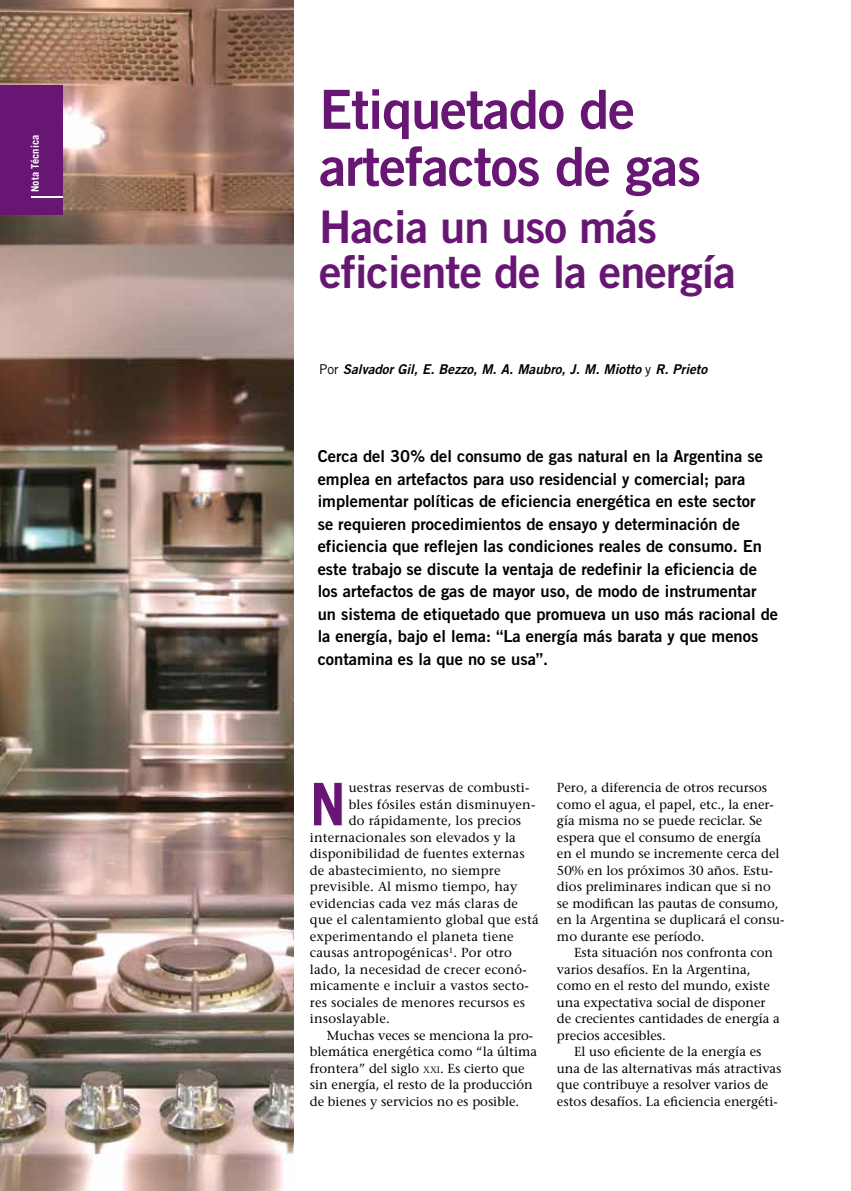
<style>
.page{position:relative;width:851px;height:1191px;background:#fff}
.page>*{position:absolute;margin:0;border:0;box-sizing:border-box;transform-origin:0 0}
.t1{font:700 58.8px "Trade Gothic";color:#671773}
.t2{font:54px/57px "Trade Gothic Bold Two";letter-spacing:-.02em;color:#671773}
.t3{font:45px/45px "Trade Gothic Bold Two";letter-spacing:-.02em;color:#671773}
.t4{font:16.5px/22.5px "Trade Gothic Bold Two";color:#000}
.t5{font:italic 13.5px "Trade Gothic Bold Two";color:#000}
.t6{font:13.05px/16.5px "Stone Serif";color:#000}
.t7{font:700 10.5px "Trade Gothic";color:#fff}
.s1{font-family:"Trade Gothic";font-style:normal}
.s2{font-size:9.15px}
</style>
<div class="page">
<img style="left:0;top:0;width:293px;height:1191px">
<div style="left:0;top:85px;width:63px;height:129px;background:#671773"></div>
<hr style="left:31px;top:197px;width:32px;height:1px;background:#fff">
<p class="t7" style="left:29px;top:192px;width:59px;rotate:-90deg">Nota Técnica</p>
<h2 class="t2" style="left:319px;top:80px;width:383px">Etiquetado de artefactos de gas</h2>
<h3 class="t3" style="left:319px;top:203px;width:418px">Hacia un uso más eficiente de la energía</h3>
<p class="t5" style="left:319px;top:361px;width:389px"><span class="s1">Por</span> Salvador Gil, E. Bezzo, M. A. Maubro, J. M. Miotto <span class="s1">y</span> R. Prieto</p>
<p class="t4" style="left:317px;top:445px;width:462px">Cerca del 30% del consumo de gas natural en la Argentina se emplea en artefactos para uso residencial y comercial; para implementar políticas de eficiencia energética en este sector<br>se requieren procedimientos de ensayo y determinación de eficiencia que reflejen las condiciones reales de consumo. En este trabajo se discute la ventaja de redefinir la eficiencia de los artefactos de gas de mayor uso, de modo de instrumentar un sistema de etiquetado que promueva un uso más racional de la energía, bajo el lema: “La energía más barata y que menos contamina es la que no se usa”.</p>
<h1 class="t1" style="left:310px;top:768px;width:37px">N</h1>
<p class="t6" style="left:348px;top:779px;width:182px">uestras reservas de combusti-</p>
<p class="t6" style="left:348px;top:796px;width:188px">bles fósiles están disminuyen-</p>
<p class="t6" style="left:348px;top:812px;width:174px">do rápidamente, los precios</p>
<p class="t6" style="left:310px;top:829px;width:207px">internacionales son elevados y la</p>
<p class="t6" style="left:310px;top:845px;width:216px">disponibilidad de fuentes externas</p>
<p class="t6" style="left:310px;top:862px;width:192px">de abastecimiento, no siempre</p>
<p class="t6" style="left:310px;top:878px;width:209px">previsible. Al mismo tiempo, hay</p>
<p class="t6" style="left:310px;top:895px;width:210px">evidencias cada vez más claras de</p>
<p class="t6" style="left:310px;top:911px;width:230px">que el calentamiento global que está</p>
<p class="t6" style="left:310px;top:928px;width:205px">experimentando el planeta tiene</p>
<p class="t6" style="left:310px;top:944px;width:203px">causas antropogénicas<sup>1</sup>. Por otro</p>
<p class="t6" style="left:310px;top:961px;width:218px">lado, la necesidad de crecer econó-</p>
<p class="t6" style="left:310px;top:977px;width:220px">micamente e incluir a vastos secto-</p>
<p class="t6" style="left:310px;top:994px;width:217px">res sociales de menores recursos es</p>
<p class="t6" style="left:310px;top:1010px;width:81px">insoslayable.</p>
<p class="t6" style="left:327px;top:1027px;width:208px">Muchas veces se menciona la pro-</p>
<p class="t6" style="left:310px;top:1043px;width:229px">blemática energética como “la última</p>
<p class="t6" style="left:310px;top:1060px;width:216px">frontera” del siglo <span class="s2">xxi</span>. Es cierto que</p>
<p class="t6" style="left:310px;top:1076px;width:224px">sin energía, el resto de la producción</p>
<p class="t6" style="left:310px;top:1093px;width:211px">de bienes y servicios no es posible.</p>
<p class="t6" style="left:557px;top:779px;width:229px">Pero, a diferencia de otros recursos como el agua, el papel, etc., la ener&shy;gía misma no se puede reciclar. Se espera que el consumo de energía<br>en el mundo se incremente cerca del 50% en los próximos 30 años. Estu&shy;dios preliminares indican que si no se modifican las pautas de consumo, en la Argentina se duplicará el consu&shy;mo durante ese período.</p>
<p class="t6" style="left:557px;top:944px;width:224px;text-indent:17px">Esta situación nos confronta con varios desafíos. En la Argentina, como en el resto del mundo, existe una expectativa social de disponer de crecientes cantidades de energía a precios accesibles.</p>
<p class="t6" style="left:557px;top:1043px;width:226px;text-indent:17px">El uso eficiente de la energía es una de las alternativas más atractivas que contribuye a resolver varios de estos desafíos. La eficiencia energéti-</p>
</div>
